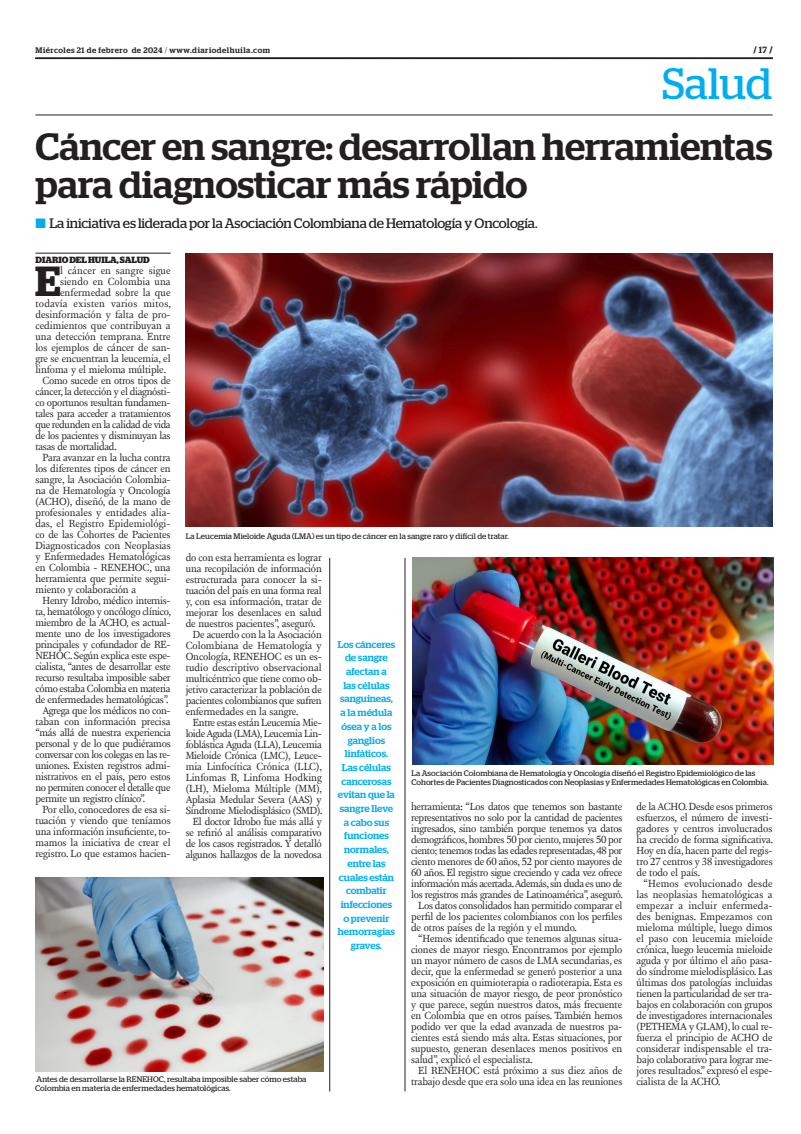
<style>
.page{position:relative;width:801px;height:1134px;background:#fff}
.page>*{position:absolute;margin:0;border:0;box-sizing:border-box;transform-origin:0 0}
.t1{font:43.9px "Stag";color:#00aeef}
.TEXTO_UNO{font:600 42px "Stag";color:#231f20}
.TITULO{font:500 38px/38px "Stag";color:#231f20}
.SUMARIO{font:13.7px "Stag";letter-spacing:-.01em;color:#231f20}
.TEXTO{font:10.6px/11px "New Fournier BP";letter-spacing:-.02em;color:#231f20;text-align:justify}
.TEXTO_UNO-2{font:10.6px "New Fournier BP";letter-spacing:-.005em;color:#231f20}
.TEXTO_UNO-3{font:10.6px "New Fournier BP";letter-spacing:.02em;color:#231f20}
.DESTACADO_AZUL{font:500 10px/13.7px "Stag";color:#00aeef;text-align:center}
.CREDITO_1{font:700 9px "Stag";color:#231f20}
.PIE_DE_FOTO{font:8px/9px "Stag";letter-spacing:.01em;color:#231f20}
.t2{font:500 8px "Stag";letter-spacing:.06em;color:#231f20}
.s1{font-weight:300}
.s2{font-weight:500}
.s3{color:#00aeef}
</style>
<div class="page">
<svg style="left:35px;top:58px;width:738px;height:1px"></svg>
<hr style="left:35px;top:115px;width:737px;height:1px;background:#231f20">
<img style="left:186px;top:254px;width:586px;height:272px">
<hr style="left:35px;top:253px;width:136px;height:1px;background:#231f20">
<img style="left:412px;top:558px;width:362px;height:206px">
<img style="left:36px;top:877px;width:288px;height:194px">
<hr style="left:329px;top:558px;width:1px;height:533px;background:#231f20">
<hr style="left:405px;top:558px;width:1px;height:533px;background:#231f20">
<p class="t2" style="left:35px;top:45px;width:236px">Miércoles 21 de febrero de 2024 <span class="s1">/</span> www.diariodelhuila.com</p>
<p class="CREDITO_1" style="left:753px;top:45px;width:21px">/ <span class="s2">17</span> /</p>
<p class="t1" style="left:662px;top:59px;width:112px">Salud</p>
<p class="TITULO" style="left:36px;top:127px;width:738px">Cáncer en sangre: desarrollan herramientas para diagnosticar más rápido</p>
<p class="SUMARIO" style="left:35px;top:215px;width:503px"><span class="s3">■</span> La iniciativa es liderada por la Asociación Colombiana de Hematología y Oncología.</p>
<p class="CREDITO_1" style="left:36px;top:255px;width:116px">DIARIO DEL HUILA, SALUD</p>
<p class="TEXTO_UNO" style="left:35px;top:257px;width:27px">E</p>
<p class="TEXTO_UNO-2" style="left:60px;top:264px;width:112px">l cáncer en sangre sigue</p>
<p class="TEXTO_UNO-2" style="left:60px;top:275px;width:112px">siendo en Colombia una</p>
<p class="TEXTO_UNO-2" style="left:60px;top:286px;width:112px">enfermedad sobre la que</p>
<p class="TEXTO_UNO-3" style="left:35px;top:297px;width:137px">todavía existen varios mitos,</p>
<p class="TEXTO_UNO-2" style="left:35px;top:308px;width:137px">desinformación y falta de pro-</p>
<p class="TEXTO_UNO-2" style="left:35px;top:319px;width:137px">cedimientos que contribuyan a</p>
<p class="TEXTO_UNO-2" style="left:35px;top:330px;width:137px">una detección temprana. Entre</p>
<p class="TEXTO_UNO-2" style="left:35px;top:341px;width:137px">los ejemplos de cáncer de san-</p>
<p class="TEXTO_UNO-2" style="left:35px;top:352px;width:137px">gre se encuentran la leucemia, el</p>
<p class="TEXTO_UNO-2" style="left:35px;top:363px;width:132px">linfoma y el mieloma múltiple.</p>
<p class="TEXTO" style="left:35px;top:375px;width:137px;text-indent:7px">Como sucede en otros tipos de cáncer, la detección y el diagnósti&shy;co oportunos resultan fundamen&shy;tales para acceder a tratamientos que redunden en la calidad de vida de los pacientes y disminuyan las tasas de mortalidad.</p>
<p class="TEXTO" style="left:35px;top:452px;width:137px;text-indent:7px">Para avanzar en la lucha contra los diferentes tipos de cáncer en sangre, la Asociación Colombia&shy;na de Hematología y Oncología (ACHO), diseñó, de la mano de profesionales y entidades alia&shy;das, el Registro Epidemiológi&shy;co de las Cohortes de Pacientes Diagnosticados con Neoplasias y Enfermedades Hematológicas en Colombia - RENEHOC, una herramienta que permite segui&shy;miento y colaboración a</p>
<p class="TEXTO" style="left:35px;top:595px;width:137px;text-indent:7px">Henry Idrobo, médico internis&shy;ta, hematólogo y oncólogo clínico, miembro de la ACHO, es actual&shy;mente uno de los investigadores principales y cofundador de RE-NEHOC. Según explica este espe&shy;cialista, “antes de desarrollar este recurso resultaba imposible saber cómo estaba Colombia en materia de enfermedades hematológicas”.</p>
<p class="TEXTO" style="left:35px;top:705px;width:137px;text-indent:7px">Agrega que los médicos no con&shy;taban con información precisa “más allá de nuestra experiencia personal y de lo que pudiéramos conversar con los colegas en las re&shy;uniones. Existen registros admi&shy;nistrativos en el país, pero estos no permiten conocer el detalle que permite un registro clínico”.</p>
<p class="TEXTO" style="left:35px;top:804px;width:137px;text-indent:7px">Por ello, conocedores de esa si&shy;tuación y viendo que teníamos una información insuficiente, to&shy;mamos la iniciativa de crear el registro. Lo que estamos hacien-</p>
<p class="PIE_DE_FOTO" style="left:186px;top:531px;width:325px">La Leucemia Mieloide Aguda (LMA) es un tipo de cáncer en la sangre raro y difícil de tratar.</p>
<p class="TEXTO" style="left:186px;top:552px;width:138px">do con esta herramienta es lograr una recopilación de información estructurada para conocer la si&shy;tuación del país en una forma real y, con esa información, tratar de mejorar los desenlaces en salud de nuestros pacientes”, aseguró.</p>
<p class="TEXTO" style="left:186px;top:629px;width:138px;text-indent:7px">De acuerdo con la la Asociación Colombiana de Hematología y Oncología, RENEHOC es un es&shy;tudio descriptivo observacional multicéntrico que tiene como ob&shy;jetivo caracterizar la población de pacientes colombianos que sufren enfermedades en la sangre.</p>
<p class="TEXTO" style="left:186px;top:717px;width:138px;text-indent:7px">Entre estas están Leucemia Mie&shy;loide Aguda (LMA), Leucemia Lin&shy;foblástica Aguda (LLA), Leucemia Mieloide Crónica (LMC), Leuce&shy;mia Linfocítica Crónica (LLC), Linfomas B, Linfoma Hodking (LH), Mieloma Múltiple (MM), Aplasia Medular Severa (AAS) y Síndrome Mielodisplásico (SMD).</p>
<p class="TEXTO" style="left:186px;top:816px;width:138px;text-indent:7px">El doctor Idrobo fue más allá y se refirió al análisis comparativo de los casos registrados. Y detalló algunos hallazgos de la novedosa</p>
<p class="DESTACADO_AZUL" style="left:338px;top:637px;width:59px">Los cánceres de sangre afectan a<br>las células sanguíneas, a la médula ósea y a los ganglios linfáticos.<br>Las células cancerosas evitan que la sangre lleve a cabo sus funciones normales, entre las cuales están combatir infecciones o prevenir hemorragias graves.</p>
<p class="PIE_DE_FOTO" style="left:411px;top:768px;width:359px">La Asociación Colombiana de Hematología y Oncología diseñó el Registro Epidemiológico de las<br>Cohortes de Pacientes Diagnosticados con Neoplasias y Enfermedades Hematológicas en Colombia.</p>
<p class="TEXTO" style="left:411px;top:800px;width:213px">herramienta: “Los datos que tenemos son bastante representativos no solo por la cantidad de pacientes ingresados, sino también porque tenemos ya datos demográficos, hombres 50 por ciento, mujeres 50 por ciento; tenemos todas las edades representadas, 48 por ciento menores de 60 años, 52 por ciento mayores de 60 años. El registro sigue creciendo y cada vez ofrece información más acertada. Además, sin duda es uno de los registros más grandes de Latinoamérica”, aseguró.</p>
<p class="TEXTO" style="left:411px;top:899px;width:213px;text-indent:7px">Los datos consolidados han permitido comparar el perfil de los pacientes colombianos con los perfiles de otros países de la región y el mundo.</p>
<p class="TEXTO" style="left:411px;top:932px;width:213px;text-indent:7px">“Hemos identificado que tenemos algunas situa&shy;ciones de mayor riesgo. Encontramos por ejemplo un mayor número de casos de LMA secundarias, es decir, que la enfermedad se generó posterior a una exposición en quimioterapia o radioterapia. Esta es una situación de mayor riesgo, de peor pronóstico y que parece, según nuestros datos, más frecuente en Colombia que en otros países. También hemos podido ver que la edad avanzada de nuestros pa&shy;cientes está siendo más alta. Estas situaciones, por supuesto, generan desenlaces menos positivos en salud”, explicó el especialista.</p>
<p class="TEXTO" style="left:411px;top:1064px;width:213px;text-align:right">El RENEHOC está próximo a sus diez años de trabajo desde que era solo una idea en las reuniones</p>
<p class="TEXTO" style="left:636px;top:800px;width:138px">de la ACHO. Desde esos primeros esfuerzos, el número de investi&shy;gadores y centros involucrados ha crecido de forma significativa.<br>Hoy en día, hacen parte del regis&shy;tro 27 centros y 38 investigadores de todo el país.</p>
<p class="TEXTO" style="left:636px;top:877px;width:138px;text-indent:7px">“Hemos evolucionado desde las neoplasias hematológicas a empezar a incluir enfermeda&shy;des benignas. Empezamos con mieloma múltiple, luego dimos el paso con leucemia mieloide crónica, luego leucemia mieloide aguda y por último el año pasa&shy;do síndrome mielodisplásico. Las últimas dos patologías incluidas tienen la particularidad de ser tra&shy;bajos en colaboración con grupos de investigadores internacionales (PETHEMA y GLAM), lo cual re&shy;fuerza el principio de ACHO de considerar indispensable el tra&shy;bajo colaborativo para lograr me&shy;jores resultados.” expresó el espe&shy;cialista de la ACHO.</p>
<p class="PIE_DE_FOTO" style="left:35px;top:1074px;width:273px">Antes de desarrollarse la RENEHOC, resultaba imposible saber cómo estaba<br>Colombia en materia de enfermedades hematológicas.</p>
</div>
